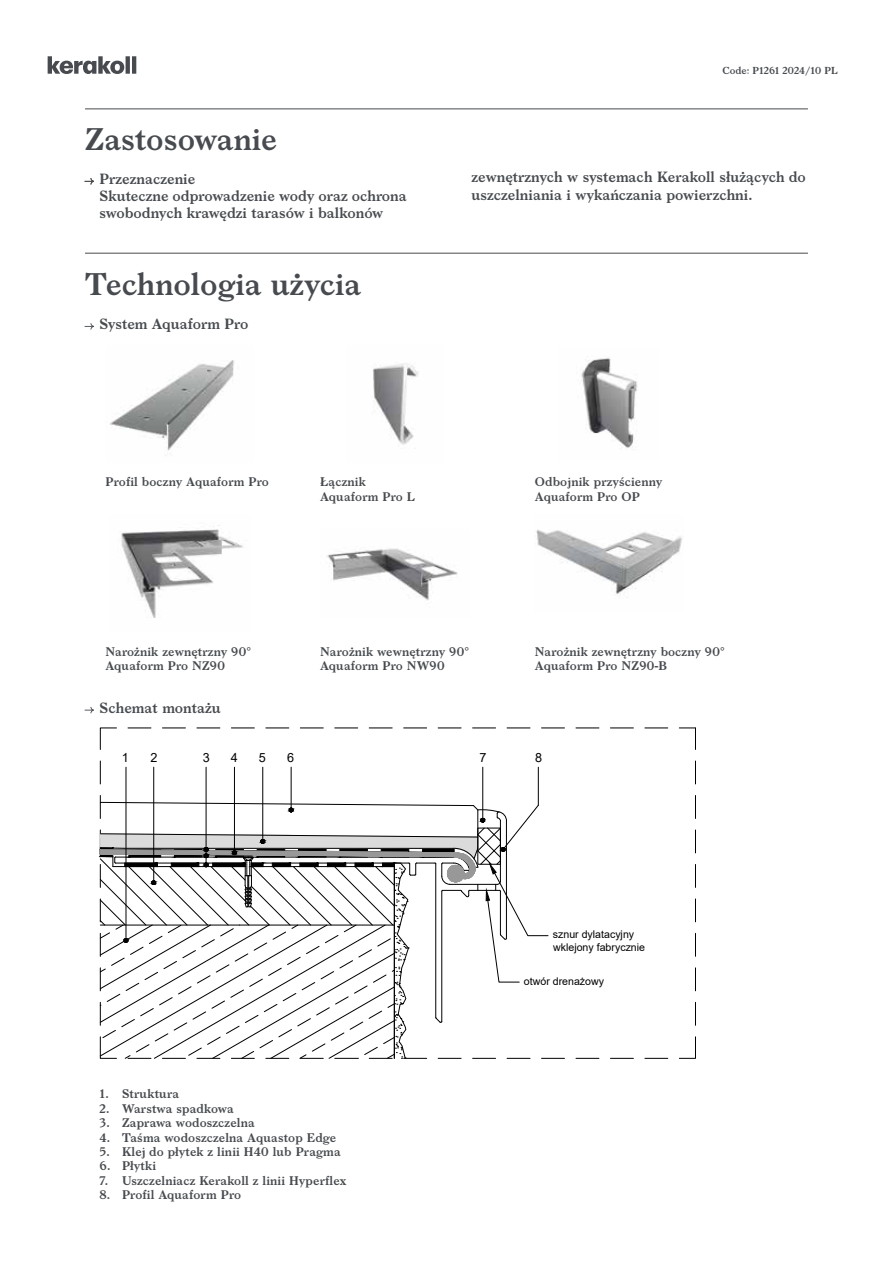
<style>
.page{position:relative;width:893px;height:1263px;background:#fff}
.page>*{position:absolute;margin:0;border:0;box-sizing:border-box;transform-origin:0 0}
.t1{font:600 30px "Larish Neue";color:#474b4f}
.t2{font:600 14.25px/17.1px "Larish Neue";color:#474b4f}
.t3{font:12.6px "Arial";color:#000}
.t4{font:600 12px/14.4px "Larish Neue";letter-spacing:.01em;color:#474b4f}
.t5{font:10.65px/12.8px "Arial";color:#000}
.t6{font:600 9.75px "Larish Neue";color:#474b4f}
</style>
<div class="page">
<svg style="left:48px;top:56px;width:88px;height:18px"></svg>
<hr style="left:85px;top:253px;width:723px;height:1px;background:#474b4f">
<hr style="left:85px;top:108px;width:723px;height:1px;background:#474b4f">
<svg style="left:85px;top:178px;width:9px;height:6px"></svg>
<svg style="left:85px;top:323px;width:9px;height:7px"></svg>
<svg style="left:85px;top:707px;width:9px;height:6px"></svg>
<img style="left:109px;top:360px;width:125px;height:96px">
<img style="left:372px;top:363px;width:47px;height:82px">
<img style="left:581px;top:357px;width:56px;height:93px">
<img style="left:121px;top:525px;width:122px;height:93px">
<img style="left:327px;top:548px;width:131px;height:53px">
<img style="left:536px;top:529px;width:146px;height:70px">
<svg style="left:695px;top:761px;width:1px;height:23px"></svg>
<svg style="left:695px;top:795px;width:1px;height:23px"></svg>
<svg style="left:695px;top:830px;width:1px;height:23px"></svg>
<svg style="left:695px;top:864px;width:1px;height:23px"></svg>
<svg style="left:695px;top:899px;width:1px;height:23px"></svg>
<svg style="left:695px;top:933px;width:1px;height:23px"></svg>
<svg style="left:695px;top:968px;width:1px;height:23px"></svg>
<svg style="left:695px;top:1002px;width:1px;height:23px"></svg>
<svg style="left:678px;top:1036px;width:18px;height:23px"></svg>
<svg style="left:645px;top:1058px;width:23px;height:1px"></svg>
<svg style="left:610px;top:1058px;width:23px;height:1px"></svg>
<svg style="left:576px;top:1058px;width:23px;height:1px"></svg>
<svg style="left:100px;top:761px;width:1px;height:23px"></svg>
<svg style="left:99px;top:727px;width:18px;height:23px"></svg>
<svg style="left:128px;top:727px;width:23px;height:1px"></svg>
<svg style="left:162px;top:727px;width:23px;height:1px"></svg>
<svg style="left:197px;top:727px;width:23px;height:1px"></svg>
<svg style="left:231px;top:727px;width:23px;height:1px"></svg>
<svg style="left:266px;top:727px;width:23px;height:1px"></svg>
<svg style="left:300px;top:727px;width:23px;height:1px"></svg>
<svg style="left:335px;top:727px;width:23px;height:1px"></svg>
<svg style="left:369px;top:727px;width:23px;height:1px"></svg>
<svg style="left:404px;top:727px;width:23px;height:1px"></svg>
<svg style="left:438px;top:727px;width:23px;height:1px"></svg>
<svg style="left:473px;top:727px;width:23px;height:1px"></svg>
<svg style="left:507px;top:727px;width:23px;height:1px"></svg>
<svg style="left:541px;top:727px;width:23px;height:1px"></svg>
<svg style="left:576px;top:727px;width:23px;height:1px"></svg>
<svg style="left:610px;top:727px;width:23px;height:1px"></svg>
<svg style="left:645px;top:727px;width:23px;height:1px"></svg>
<svg style="left:679px;top:727px;width:17px;height:22px"></svg>
<hr style="left:126px;top:767px;width:1px;height:173px;background:#000">
<hr style="left:153px;top:767px;width:1px;height:116px;background:#000">
<hr style="left:206px;top:767px;width:1px;height:98px;background:#000">
<hr style="left:234px;top:767px;width:1px;height:86px;background:#000">
<hr style="left:262px;top:767px;width:1px;height:74px;background:#000">
<hr style="left:291px;top:767px;width:1px;height:43px;background:#000">
<hr style="left:482px;top:767px;width:1px;height:53px;background:#000">
<hr style="left:538px;top:767px;width:1px;height:38px;background:#000">
<svg style="left:99px;top:795px;width:465px;height:264px"></svg>
<h1 class="t1" style="left:85px;top:116px;width:194px">Zastosowanie</h1>
<p class="t2" style="left:99px;top:169px;width:309px">Przeznaczenie<br>Skuteczne odprowadzenie wody oraz ochrona swobodnych krawędzi tarasów i balkonów</p>
<h1 class="t1" style="left:85px;top:261px;width:278px">Technologia użycia</h1>
<p class="t2" style="left:99px;top:315px;width:151px">System Aquaform Pro</p>
<p class="t6" style="left:722px;top:63px;width:117px">Code: P1261 2024/10 PL</p>
<p class="t2" style="left:472px;top:168px;width:336px">zewnętrznych w systemach Kerakoll służących do uszczelniania i wykańczania powierzchni.</p>
<p class="t4" style="left:105px;top:474px;width:165px">Profil boczny Aquaform Pro</p>
<p class="t4" style="left:320px;top:474px;width:96px">Łącznik<br>Aquaform Pro L</p>
<p class="t4" style="left:535px;top:474px;width:129px">Odbojnik przyścienny<br>Aquaform Pro OP</p>
<p class="t4" style="left:105px;top:643px;width:147px">Narożnik zewnętrzny 90°<br>Aquaform Pro NZ90</p>
<p class="t4" style="left:320px;top:643px;width:150px">Narożnik wewnętrzny 90°<br>Aquaform Pro NW90</p>
<p class="t4" style="left:535px;top:643px;width:191px">Narożnik zewnętrzny boczny 90°<br>Aquaform Pro NZ90-B</p>
<p class="t2" style="left:99px;top:698px;width:123px">Schemat montażu</p>
<p class="t3" style="left:122px;top:749px;width:9px">1</p>
<p class="t3" style="left:151px;top:749px;width:9px">2</p>
<p class="t3" style="left:203px;top:749px;width:9px">3</p>
<p class="t3" style="left:231px;top:749px;width:9px">4</p>
<p class="t3" style="left:259px;top:749px;width:9px">5</p>
<p class="t3" style="left:287px;top:749px;width:9px">6</p>
<p class="t3" style="left:479px;top:749px;width:9px">7</p>
<p class="t3" style="left:535px;top:749px;width:9px">8</p>
<p class="t5" style="left:553px;top:928px;width:94px">sznur dylatacyjny wklejony fabrycznie</p>
<p class="t4" style="left:99px;top:1086px;width:81px">1. Struktura</p>
<p class="t4" style="left:99px;top:1100px;width:136px">2. Warstwa spadkowa</p>
<p class="t4" style="left:99px;top:1115px;width:157px">3. Zaprawa wodoszczelna</p>
<p class="t4" style="left:99px;top:1129px;width:238px">4. Taśma wodoszczelna Aquastop Edge</p>
<p class="t4" style="left:99px;top:1143px;width:243px">5. Klej do płytek z linii H40 lub Pragma</p>
<p class="t4" style="left:99px;top:1158px;width:58px">6. Płytki</p>
<p class="t4" style="left:99px;top:1172px;width:249px">7. Uszczelniacz Kerakoll z linii Hyperflex</p>
<p class="t4" style="left:99px;top:1187px;width:143px">8. Profil Aquaform Pro</p>
<p class="t5" style="left:524px;top:975px;width:82px">otwór drenażowy</p>
</div>
